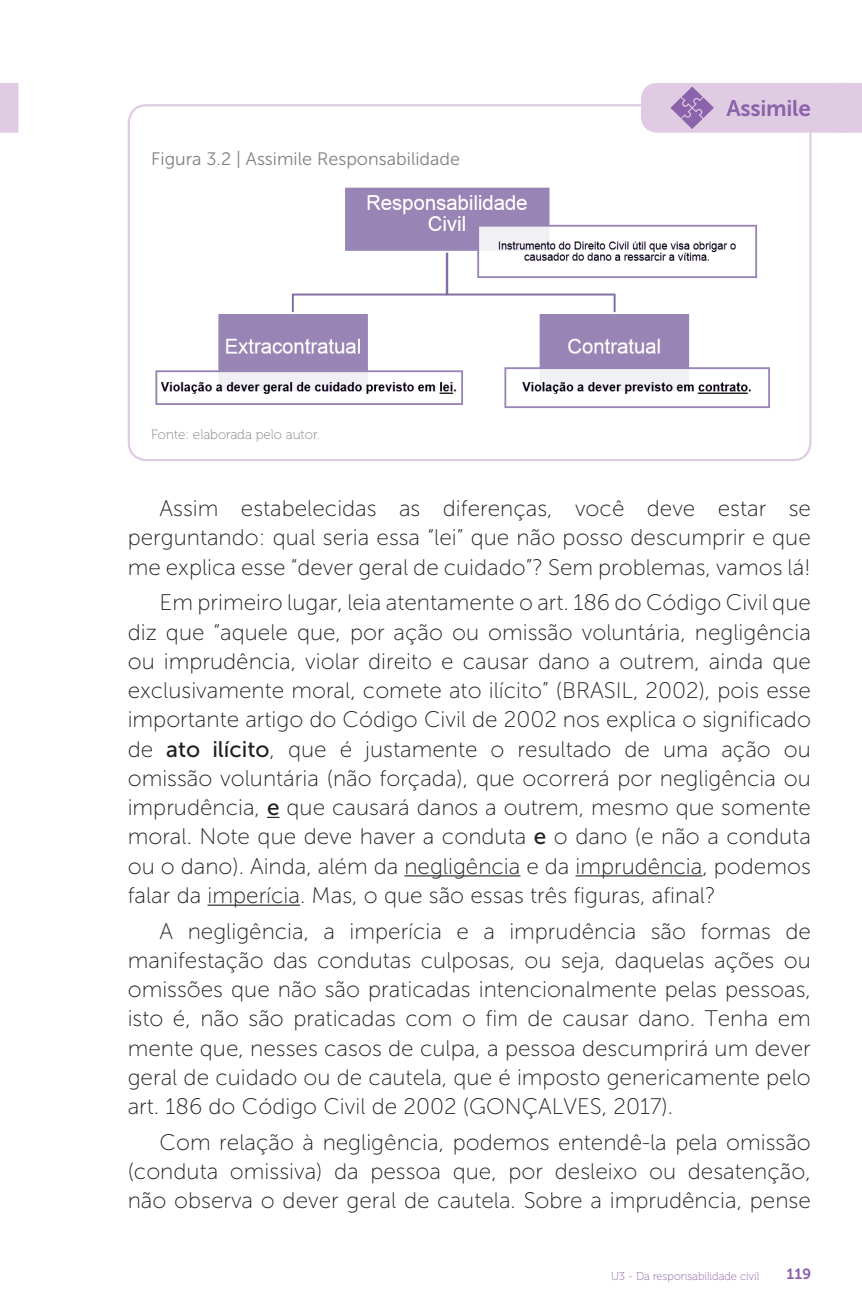
<style>
.page{position:relative;width:862px;height:1308px;background:#fff}
.page>*{position:absolute;margin:0;border:0;box-sizing:border-box;transform-origin:0 0}
.t1{font:22.5px/29.2px "Museo Sans 100";color:#231f20;text-align:justify}
.t2{font:22.5px "Museo Sans 700";letter-spacing:-.01em;color:#8c62aa}
.t3{font:18px "Museo Sans 300";color:#808285}
.t4{font:14.85px "Museo 700";color:#8c62aa}
.t5{font:13.5px "Museo 100";color:#808285}
.t6{font:11.25px "Museo 100";color:#8c62aa}
.s1{font-family:"Museo Sans 500"}
</style>
<div class="page">
<svg style="left:0;top:83px;width:19px;height:50px"></svg>
<div style="left:128px;top:104px;width:683px;height:357px;border:2px solid #dfcce3;border-radius:18px"></div>
<div style="left:641px;top:84px;width:219px;height:48px;background:#dfcce3;border-radius:15px"></div>
<div style="left:640px;top:83px;width:221px;height:50px;border:2px solid #dfcce3;border-radius:15px"></div>
<svg style="left:833px;top:83px;width:28px;height:50px"></svg>
<svg style="left:670px;top:87px;width:43px;height:42px"></svg>
<img style="left:155px;top:187px;width:615px;height:222px">
<svg style="left:267px;top:816px;width:12px;height:2px"></svg>
<hr style="left:404px;top:875px;width:116px;height:1px;background:#231f20">
<hr style="left:575px;top:875px;width:127px;height:1px;background:#231f20">
<hr style="left:207px;top:904px;width:93px;height:1px;background:#231f20">
<p class="t3" style="left:151px;top:149px;width:310px">Figura 3.2 | Assimile Responsabilidade</p>
<p class="t5" style="left:151px;top:428px;width:169px">Fonte: elaborada pelo autor.</p>
<p class="t2" style="left:726px;top:96px;width:86px">Assimile</p>
<p class="t1" style="left:128px;top:494px;width:684px;text-indent:32px">Assim estabelecidas as diferenças, você deve estar se perguntando: qual seria essa “lei” que não posso descumprir e que me explica esse “dever geral de cuidado”? Sem problemas, vamos lá!</p>
<p class="t1" style="left:128px;top:588px;width:684px;text-indent:32px">Em primeiro lugar, leia atentamente o art. 186 do Código Civil que diz que “aquele que, por ação ou omissão voluntária, negligência ou imprudência, violar direito e causar dano a outrem, ainda que exclusivamente moral, comete ato ilícito” (BRASIL, 2002), pois esse importante artigo do Código Civil de 2002 nos explica o significado de <span class="s1">ato ilícito</span>, que é justamente o resultado de uma ação ou omissão voluntária (não forçada), que ocorrerá por negligência ou imprudência, <span class="s1">e</span> que causará danos a outrem, mesmo que somente moral. Note que deve haver a conduta <span class="s1">e</span> o dano (e não a conduta ou o dano). Ainda, além da negligência e da imprudência, podemos falar da imperícia. Mas, o que são essas três figuras, afinal?</p>
<p class="t1" style="left:128px;top:916px;width:684px;text-indent:32px">A negligência, a imperícia e a imprudência são formas de manifestação das condutas culposas, ou seja, daquelas ações ou omissões que não são praticadas intencionalmente pelas pessoas, isto é, não são praticadas com o fim de causar dano. Tenha em mente que, nesses casos de culpa, a pessoa descumprirá um dever geral de cuidado ou de cautela, que é imposto genericamente pelo art. 186 do Código Civil de 2002 (GONÇALVES, 2017).</p>
<p class="t1" style="left:128px;top:1127px;width:684px;text-indent:32px">Com relação à negligência, podemos entendê-la pela omissão (conduta omissiva) da pessoa que, por desleixo ou desatenção, não observa o dever geral de cautela. Sobre a imprudência, pense</p>
<p class="t6" style="left:611px;top:1269px;width:150px">U3 - Da responsabilidade civil</p>
<p class="t4" style="left:786px;top:1265px;width:26px">119</p>
</div>
